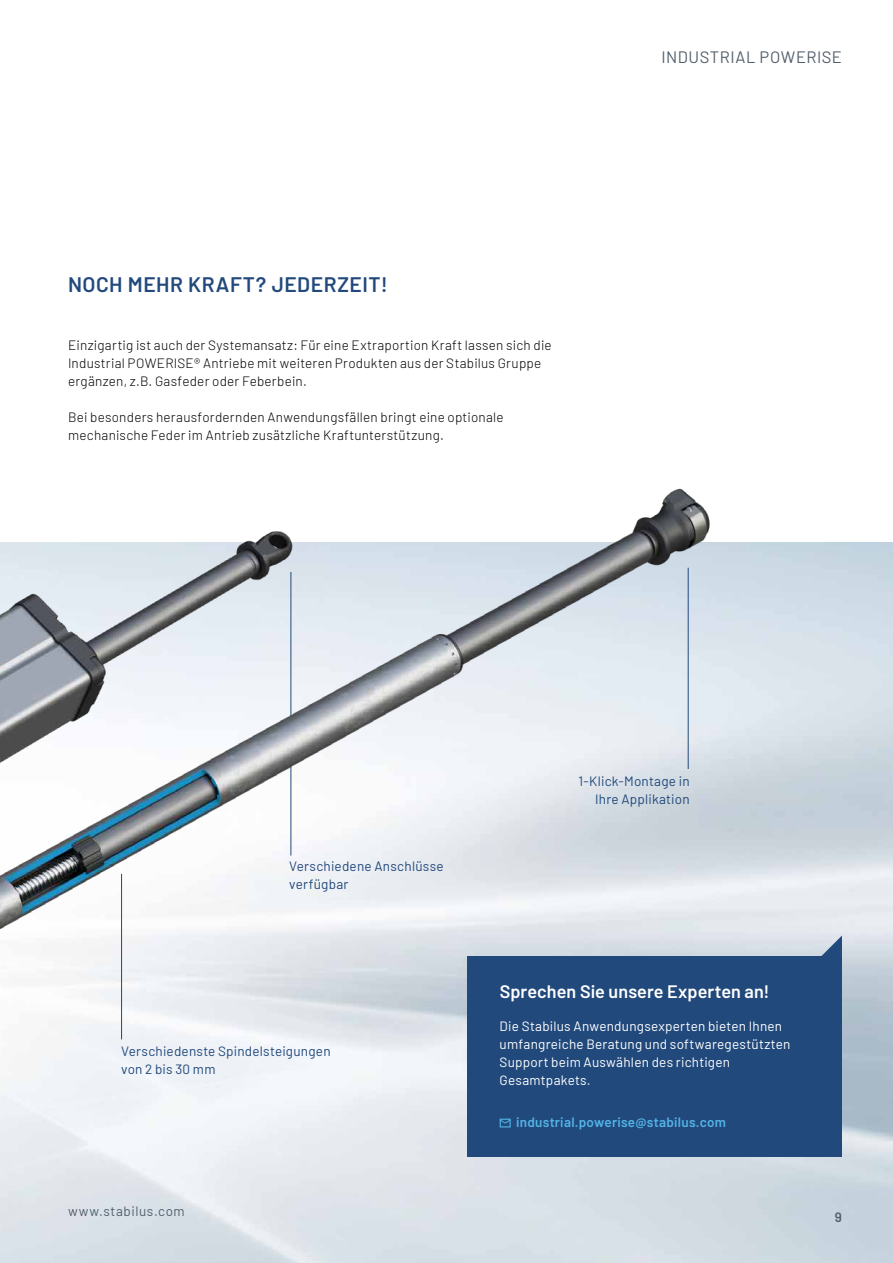
<style>
.page{position:relative;width:893px;height:1263px;background:#fff}
.page>*{position:absolute;margin:0;border:0;box-sizing:border-box;transform-origin:0 0}
.t1{font:600 21px "Barlow";letter-spacing:.025em;color:#21497c}
.t2{font:600 18px "Barlow";letter-spacing:.005em;color:#fff}
.t3{font:16.5px "Barlow";letter-spacing:.03em;color:#525f6b}
.t4{font:300 13.5px/18px "Barlow";letter-spacing:.015em;color:#000}
.t5{font:13.5px/18px "Barlow";letter-spacing:.015em;color:#fff}
.t6{font:13.5px/18px "Barlow";letter-spacing:.015em;color:#21497c}
.t7{font:600 13.5px "Barlow";letter-spacing:.02em;color:#53b3e6}
.t8{font:13.5px "Barlow";letter-spacing:.045em;color:#525f6b}
.t9{font:600 13.5px "Barlow";color:#525f6b}
</style>
<div class="page">
<img style="left:459px;top:543px;width:434px;height:720px">
<img style="left:0;top:488px;width:828px;height:577px">
<div style="left:468px;top:956px;width:374px;height:200px;background:#21497c"></div>
<svg style="left:500px;top:1118px;width:11px;height:9px"></svg>
<svg style="left:821px;top:935px;width:21px;height:21px"></svg>
<h1 class="t1" style="left:68px;top:269px;width:321px">NOCH MEHR KRAFT? JEDERZEIT!</h1>
<p class="t4" style="left:68px;top:335px;width:485px">Einzigartig ist auch der Systemansatz: Für eine Extraportion Kraft lassen sich die<br>Industrial POWERISE® Antriebe mit weiteren Produkten aus der Stabilus Gruppe ergänzen, z.B. Gasfeder oder Feberbein.</p>
<p class="t4" style="left:68px;top:407px;width:437px">Bei besonders herausfordernden Anwendungsfällen bringt eine optionale mechanische Feder im Antrieb zusätzliche Kraftunterstützung.</p>
<p class="t3" style="left:662px;top:45px;width:182px">INDUSTRIAL POWERISE</p>
<p class="t6" style="left:289px;top:856px;width:156px">Verschiedene Anschlüsse verfügbar</p>
<p class="t6" style="left:579px;top:771px;width:113px;text-align:right">1-Klick-Montage in<br>Ihre Applikation</p>
<p class="t6" style="left:121px;top:1041px;width:211px">Verschiedenste Spindelsteigungen von 2 bis 30 mm</p>
<p class="t8" style="left:68px;top:1201px;width:118px">www.stabilus.com</p>
<h2 class="t2" style="left:500px;top:979px;width:271px">Sprechen Sie unsere Experten an!</h2>
<p class="t5" style="left:500px;top:1016px;width:292px">Die Stabilus Anwendungsexperten bieten Ihnen umfangreiche Beratung und softwaregestützten Support beim Auswählen des richtigen Gesamtpakets.</p>
<p class="t7" style="left:516px;top:1113px;width:211px">industrial.powerise@stabilus.com</p>
<p class="t9" style="left:835px;top:1208px;width:9px">9</p>
</div>
